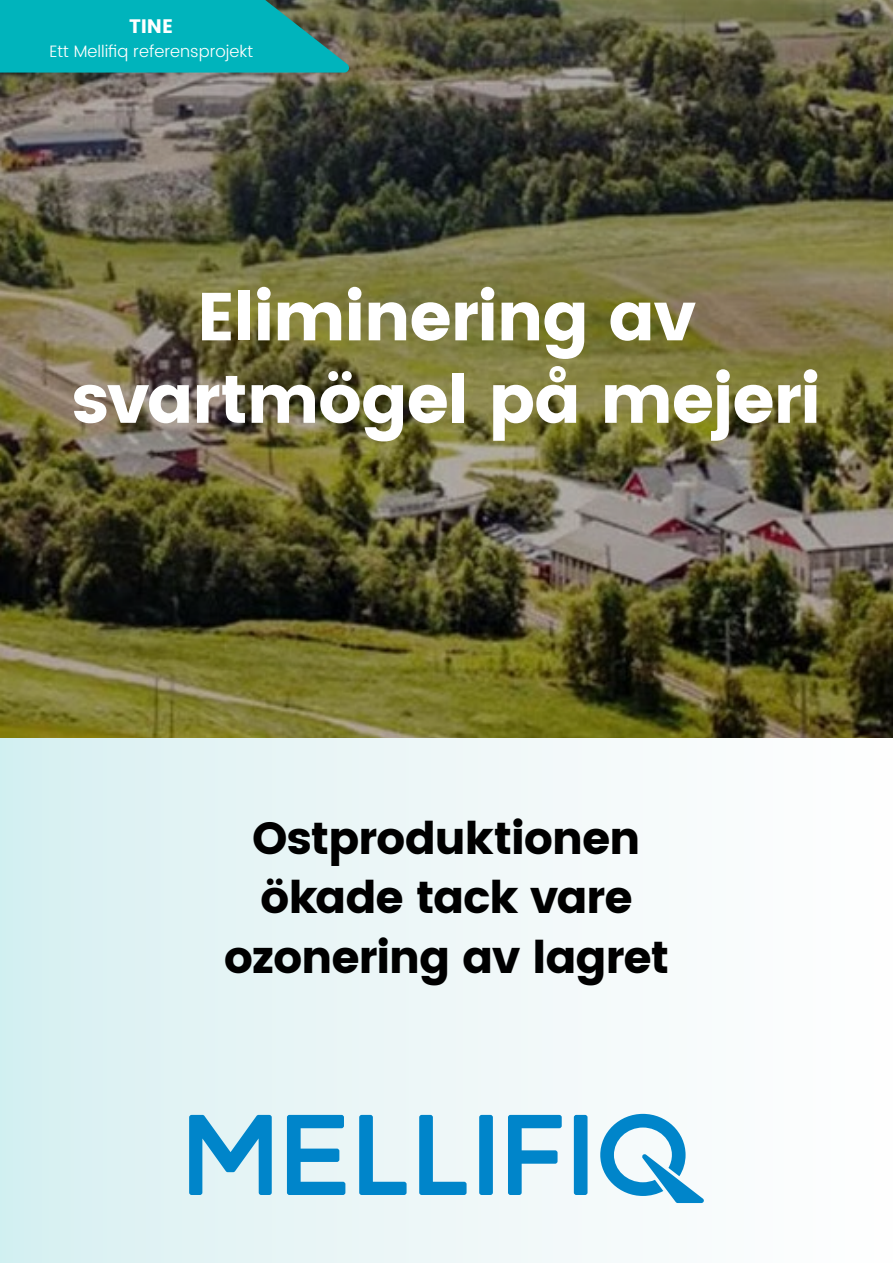
<style>
.page{position:relative;width:893px;height:1263px;background:#fff}
.page>*{position:absolute;margin:0;border:0;box-sizing:border-box;transform-origin:0 0}
.t1{font:67.5px/82.5px "Poppins";letter-spacing:-.025em;color:#fff;text-align:center}
.t2{font:45px/60px "Poppins";letter-spacing:-.03em;color:#000;text-align:center}
.t3{font:19.5px "Poppins";color:#fff}
.t4{font:300 16.5px "Poppins";color:#fff}
</style>
<div class="page">
<div style="left:0;top:738px;width:893px;height:525px;background:linear-gradient(to right,#d8f0f1,#fff)"></div>
<svg style="left:189px;top:1114px;width:515px;height:89px"></svg>
<img style="left:0;top:0;width:893px;height:738px">
<svg style="left:0;top:0;width:349px;height:73px;background:#0baaae"></svg>
<p class="t3" style="left:129px;top:15px;width:46px">TINE</p>
<p class="t4" style="left:50px;top:39px;width:205px">Ett Mellifiq referensprojekt</p>
<h1 class="t1" style="left:72px;top:276px;width:751px">Eliminering av svartmögel på mejeri</h1>
<p class="t2" style="left:224px;top:808px;width:447px">Ostproduktionen ökade tack vare ozonering av lagret</p>
</div>
